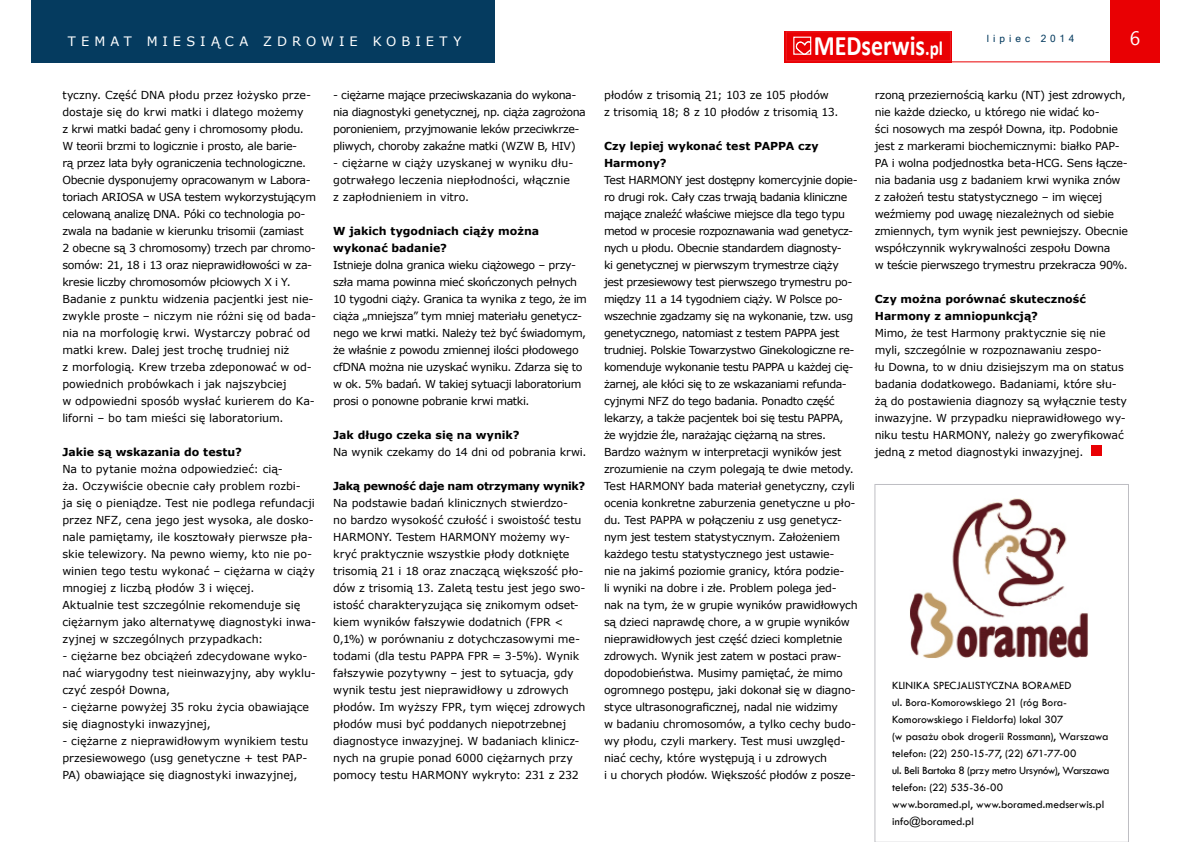
<style>
.page{position:relative;width:1191px;height:842px;background:#fff}
.page>*{position:absolute;margin:0;border:0;box-sizing:border-box;transform-origin:0 0}
.t1{font:700 28.3px "Calibri";color:#fff;scale:.85 1}
.t2{font:19.4px "Segoe UI";color:#fff}
.t3{font:13px "MS Reference Sans Serif";letter-spacing:.38em;color:#fff}
.t4{font:11.5px/17px "Tw Cen";letter-spacing:-.005em;color:#000}
.t5{font:11px/17px "MS Reference Sans Serif";letter-spacing:-.02em;color:#000}
.t6{font:11px/17px "MS Reference Sans Serif";color:#000}
.t7{font:700 11px/17px "MS Reference Sans Serif";color:#000}
.t8{font:11px/17px "MS Reference Sans Serif";letter-spacing:-.04em;color:#000}
.t9{font:700 11px "MS Reference Sans Serif";letter-spacing:-.03em;color:#000}
.t10{font:10px "Microsoft Sans Serif";letter-spacing:.4em;color:#053b5f}
.s1{font-size:20.2px}
</style>
<div class="page">
<div style="left:784px;top:31px;width:167px;height:31px;background:#e9060a"></div>
<div style="left:786px;top:32px;width:164px;height:29px;background:#e90003"></div>
<div style="left:786px;top:32px;width:164px;height:29px;border:1px solid #ed1d24"></div>
<div style="left:793px;top:37px;width:18px;height:18px;border:1px solid #fff"></div>
<svg style="left:795px;top:41px;width:17px;height:14px"></svg>
<div style="left:1110px;top:0;width:49px;height:62px;background:#e90003"></div>
<hr style="left:950px;top:61px;width:160px;height:1px;background:#e90003">
<div style="left:31px;top:0;width:464px;height:62px;background:#053b5f"></div>
<div style="left:1090px;top:446px;width:11px;height:10px;background:#e90003"></div>
<div style="left:874px;top:484px;width:254px;height:358px;border:1px solid #bebec3"></div>
<img style="left:910px;top:499px;width:178px;height:159px">
<p class="t3" style="left:68px;top:33px;width:281px">TEMAT MIESIĄCA zdrowie</p>
<p class="t3" style="left:373px;top:33px;width:55px">kobiet</p>
<p class="t3" style="left:453px;top:33px;width:9px">y</p>
<h2 class="t2" style="left:1129px;top:23px;width:12px">6</h2>
<p class="t10" style="left:987px;top:32px;width:89px">lipiec 2014</p>
<h1 class="t1" style="left:813px;top:27px;width:154px">MEDserwis<span class="s1">.pl</span></h1>
<p class="t5" style="left:62px;top:86px;width:255px">tyczny. Część DNA płodu przez łożysko prze&shy;dostaje się do krwi matki i dlatego możemy<br>z krwi matki badać geny i chromosomy płodu.<br>W teorii brzmi to logicznie i prosto, ale barie-<br>rą przez lata były ograniczenia technologiczne.<br>Obecnie dysponujemy opracowanym w Labora&shy;toriach ARIOSA w USA testem wykorzystującym celowaną analizę DNA. Póki co technologia po&shy;zwala na badanie w kierunku trisomii (zamiast<br>2 obecne są 3 chromosomy) trzech par chromo&shy;somów: 21, 18 i 13 oraz nieprawidłowości w za&shy;kresie liczby chromosomów płciowych X i Y.<br>Badanie z punktu widzenia pacjentki jest nie&shy;zwykle proste – niczym nie różni się od bada&shy;nia na morfologię krwi. Wystarczy pobrać od matki krew. Dalej jest trochę trudniej niż<br>z morfologią. Krew trzeba zdeponować w od&shy;powiednich probówkach i jak najszybciej<br>w odpowiedni sposób wysłać kurierem do Ka&shy;liforni – bo tam mieści się laboratorium.</p>
<p class="t7" style="left:62px;top:443px;width:181px">Jakie są wskazania do testu?</p>
<p class="t6" style="left:62px;top:460px;width:255px">Na to pytanie można odpowiedzieć: cią-<br>ża. Oczywiście obecnie cały problem rozbi-<br>ja się o pieniądze. Test nie podlega refundacji przez NFZ, cena jego jest wysoka, ale dosko&shy;nale pamiętamy, ile kosztowały pierwsze pła&shy;skie telewizory. Na pewno wiemy, kto nie po&shy;winien tego testu wykonać – ciężarna w ciąży mnogiej z liczbą płodów 3 i więcej.<br>Aktualnie test szczególnie rekomenduje się ciężarnym jako alternatywę diagnostyki inwa&shy;zyjnej w szczególnych przypadkach:</p>
<p class="t5" style="left:62px;top:647px;width:255px">- ciężarne bez obciążeń zdecydowane wyko&shy;nać wiarygodny test nieinwazyjny, aby wyklu&shy;czyć zespół Downa,</p>
<p class="t5" style="left:62px;top:698px;width:248px">- ciężarne powyżej 35 roku życia obawiające się diagnostyki inwazyjnej,</p>
<p class="t5" style="left:62px;top:732px;width:248px;text-align:justify">- ciężarne z nieprawidłowym wynikiem testu przesiewowego (usg genetyczne + test PAP-PA) obawiające się diagnostyki inwazyjnej,</p>
<p class="t8" style="left:333px;top:86px;width:254px">- ciężarne mające przeciwskazania do wykona&shy;nia diagnostyki genetycznej, np. ciąża zagrożona poronieniem, przyjmowanie leków przeciwkrze&shy;pliwych, choroby zakaźne matki (WZW B, HIV)</p>
<p class="t6" style="left:333px;top:154px;width:242px">- ciężarne w ciąży uzyskanej w wyniku dłu&shy;gotrwałego leczenia niepłodności, włącznie z zapłodnieniem in vitro.</p>
<p class="t7" style="left:333px;top:222px;width:207px">W jakich tygodniach ciąży można wykonać badanie?</p>
<p class="t5" style="left:333px;top:256px;width:255px">Istnieje dolna granica wieku ciążowego – przy&shy;szła mama powinna mieć skończonych pełnych 10 tygodni ciąży. Granica ta wynika z tego, że im ciąża „mniejsza” tym mniej materiału genetycz&shy;nego we krwi matki. Należy też być świadomym, że właśnie z powodu zmiennej ilości płodowego cfDNA można nie uzyskać wyniku. Zdarza się to w ok. 5% badań. W takiej sytuacji laboratorium prosi o ponowne pobranie krwi matki.</p>
<p class="t7" style="left:333px;top:426px;width:188px">Jak długo czeka się na wynik?</p>
<p class="t5" style="left:333px;top:443px;width:255px">Na wynik czekamy do 14 dni od pobrania krwi.</p>
<p class="t9" style="left:333px;top:479px;width:254px">Jaką pewność daje nam otrzymany wynik?</p>
<p class="t5" style="left:333px;top:494px;width:254px">Na podstawie badań klinicznych stwierdzo-<br>no bardzo wysokość czułość i swoistość testu HARMONY. Testem HARMONY możemy wy&shy;kryć praktycznie wszystkie płody dotknięte trisomią 21 i 18 oraz znaczącą większość pło&shy;dów z trisomią 13. Zaletą testu jest jego swo&shy;istość charakteryzująca się znikomym odset&shy;kiem wyników fałszywie dodatnich (FPR &lt; 0,1%) w porównaniu z dotychczasowymi me&shy;todami (dla testu PAPPA FPR = 3-5%). Wynik fałszywie pozytywny – jest to sytuacja, gdy wynik testu jest nieprawidłowy u zdrowych płodów. Im wyższy FPR, tym więcej zdrowych płodów musi być poddanych niepotrzebnej diagnostyce inwazyjnej. W badaniach klinicz&shy;nych na grupie ponad 6000 ciężarnych przy pomocy testu HARMONY wykryto: 231 z 232</p>
<p class="t5" style="left:604px;top:86px;width:236px">płodów z trisomią 21; 103 ze 105 płodów<br>z trisomią 18; 8 z 10 płodów z trisomią 13.</p>
<p class="t7" style="left:604px;top:137px;width:216px">Czy lepiej wykonać test PAPPA czy<br>Harmony?</p>
<p class="t5" style="left:604px;top:171px;width:255px">Test HARMONY jest dostępny komercyjnie dopie&shy;ro drugi rok. Cały czas trwają badania kliniczne mające znaleźć właściwe miejsce dla tego typu metod w procesie rozpoznawania wad genetycz&shy;nych u płodu. Obecnie standardem diagnosty-<br>ki genetycznej w pierwszym trymestrze ciąży jest przesiewowy test pierwszego trymestru po&shy;między 11 a 14 tygodniem ciąży. W Polsce po&shy;wszechnie zgadzamy się na wykonanie, tzw. usg genetycznego, natomiast z testem PAPPA jest trudniej. Polskie Towarzystwo Ginekologiczne re&shy;komenduje wykonanie testu PAPPA u każdej cię&shy;żarnej, ale kłóci się to ze wskazaniami refunda&shy;cyjnymi NFZ do tego badania. Ponadto część lekarzy, a także pacjentek boi się testu PAPPA, że wyjdzie źle, narażając ciężarną na stres.<br>Bardzo ważnym w interpretacji wyników jest zrozumienie na czym polegają te dwie metody.<br>Test HARMONY bada materiał genetyczny, czyli ocenia konkretne zaburzenia genetyczne u pło&shy;du. Test PAPPA w połączeniu z usg genetycz&shy;nym jest testem statystycznym. Założeniem każdego testu statystycznego jest ustawie-<br>nie na jakimś poziomie granicy, która podzie-<br>li wyniki na dobre i złe. Problem polega jed&shy;nak na tym, że w grupie wyników prawidłowych są dzieci naprawdę chore, a w grupie wyników nieprawidłowych jest część dzieci kompletnie zdrowych. Wynik jest zatem w postaci praw&shy;dopodobieństwa. Musimy pamiętać, że mimo ogromnego postępu, jaki dokonał się w diagno&shy;styce ultrasonograficznej, nadal nie widzimy<br>w badaniu chromosomów, a tylko cechy budo&shy;wy płodu, czyli markery. Test musi uwzględ&shy;niać cechy, które występują i u zdrowych<br>i u chorych płodów. Większość płodów z posze-</p>
<p class="t5" style="left:874px;top:86px;width:255px">rzoną przeziernością karku (NT) jest zdrowych, nie każde dziecko, u którego nie widać ko-<br>ści nosowych ma zespół Downa, itp. Podobnie jest z markerami biochemicznymi: białko PAP-PA i wolna podjednostka beta-HCG. Sens łącze&shy;nia badania usg z badaniem krwi wynika znów z założeń testu statystycznego – im więcej weźmiemy pod uwagę niezależnych od siebie zmiennych, tym wynik jest pewniejszy. Obecnie współczynnik wykrywalności zespołu Downa<br>w teście pierwszego trymestru przekracza 90%.</p>
<p class="t7" style="left:874px;top:290px;width:213px">Czy można porównać skuteczność<br>Harmony z amniopunkcją?</p>
<p class="t5" style="left:874px;top:324px;width:254px">Mimo, że test Harmony praktycznie się nie myli, szczególnie w rozpoznawaniu zespo-<br>łu Downa, to w dniu dzisiejszym ma on status badania dodatkowego. Badaniami, które słu&shy;żą do postawienia diagnozy są wyłącznie testy inwazyjne. W przypadku nieprawidłowego wy&shy;niku testu HARMONY, należy go zweryfikować jedną z metod diagnostyki inwazyjnej.</p>
<p class="t4" style="left:892px;top:677px;width:219px">KLINIKA SPECJALISTYCZNA BORAMED<br>ul. Bora-Komorowskiego 21 (róg Bora-Komorowskiego i Fieldorfa) lokal 307<br>(w pasażu obok drogerii Rossmann), Warszawa telefon: (22) 250-15-77, (22) 671-77-00<br>ul. Beli Bartoka 8 (przy metro Ursynów), Warszawa telefon: (22) 535-36-00<br>www.boramed.pl, www.boramed.medserwis.pl info@boramed.pl</p>
</div>
